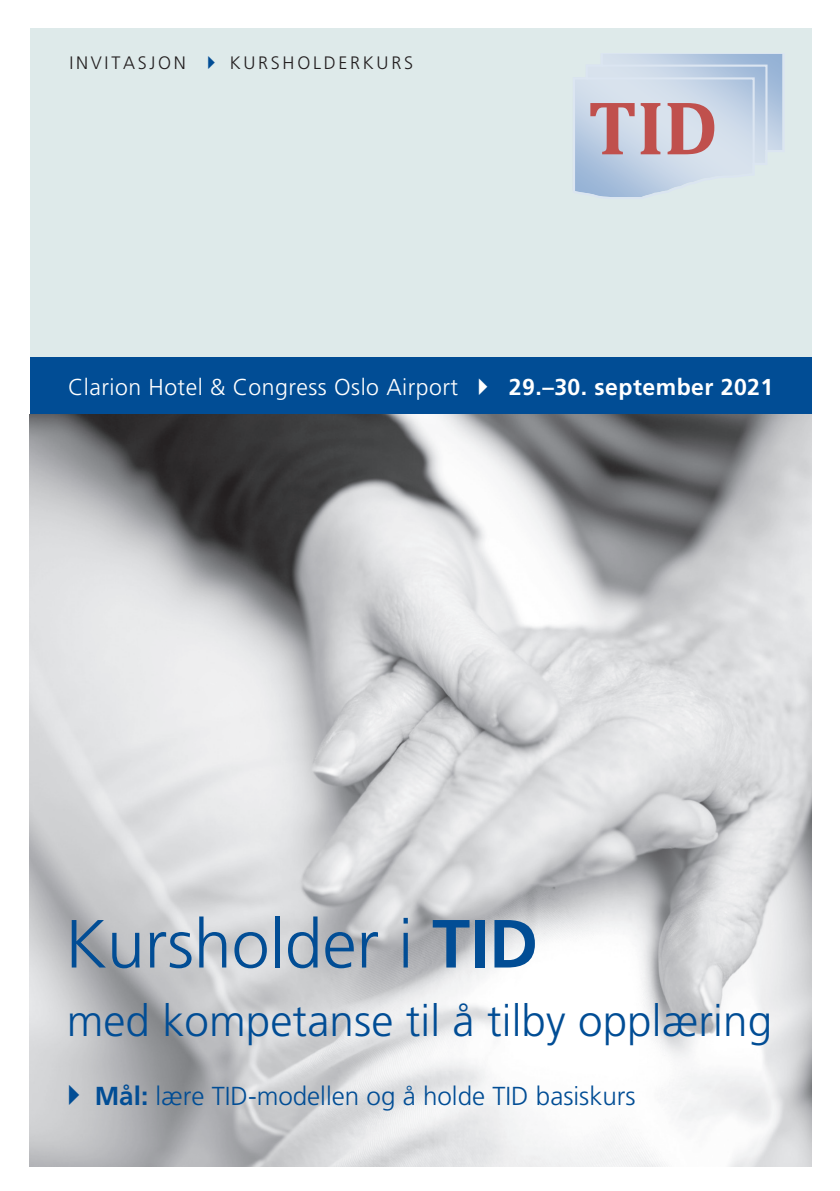
<style>
.page{position:relative;width:840px;height:1191px;background:#fff}
.page>*{position:absolute;margin:0;border:0;box-sizing:border-box;transform-origin:0 0}
.t1{font:700 77px "Cambria";color:#c0504d}
.t2{font:300 68px "Frutiger LT Std";color:#014d95}
.t3{font:300 44px "Frutiger LT Std";color:#014d95}
.t4{font:300 26px "Frutiger LT Std";color:#014d95}
.t5{font:300 23px "Frutiger LT Std";letter-spacing:.02em;color:#fff}
.t6{font:700 23px "Frutiger LT Std";letter-spacing:.02em;color:#fff}
.t7{font:300 18px "Frutiger LT Std";letter-spacing:.15em;color:#231f20}
.s1{font-weight:700}
</style>
<div class="page">
<div style="left:30px;top:28px;width:781px;height:386px;background:#deeaea"></div>
<img style="left:30px;top:414px;width:781px;height:752px">
<div style="left:30px;top:357px;width:781px;height:57px;background:#014d95"></div>
<svg style="left:575px;top:54px;width:208px;height:143px"></svg>
<svg style="left:69px;top:1084px;width:10px;height:20px"></svg>
<p class="t7" style="left:69px;top:52px;width:118px">INVITASJON</p>
<p class="t7" style="left:229px;top:52px;width:185px">KURSHOLDERKURS</p>
<p class="t1" style="left:587px;top:81px;width:132px">TID</p>
<p class="t5" style="left:68px;top:373px;width:391px">Clarion Hotel &amp; Congress Oslo Airport</p>
<p class="t6" style="left:508px;top:373px;width:266px">29.–30. september 2021</p>
<p class="t2" style="left:65px;top:905px;width:474px">Kursholder i <span class="s1">TID</span></p>
<p class="t3" style="left:67px;top:996px;width:706px">med kompetanse til å tilby opplæring</p>
<p class="t4" style="left:95px;top:1081px;width:542px"><span class="s1">Mål:</span> lære TID-modellen og å holde TID basiskurs</p>
</div>
